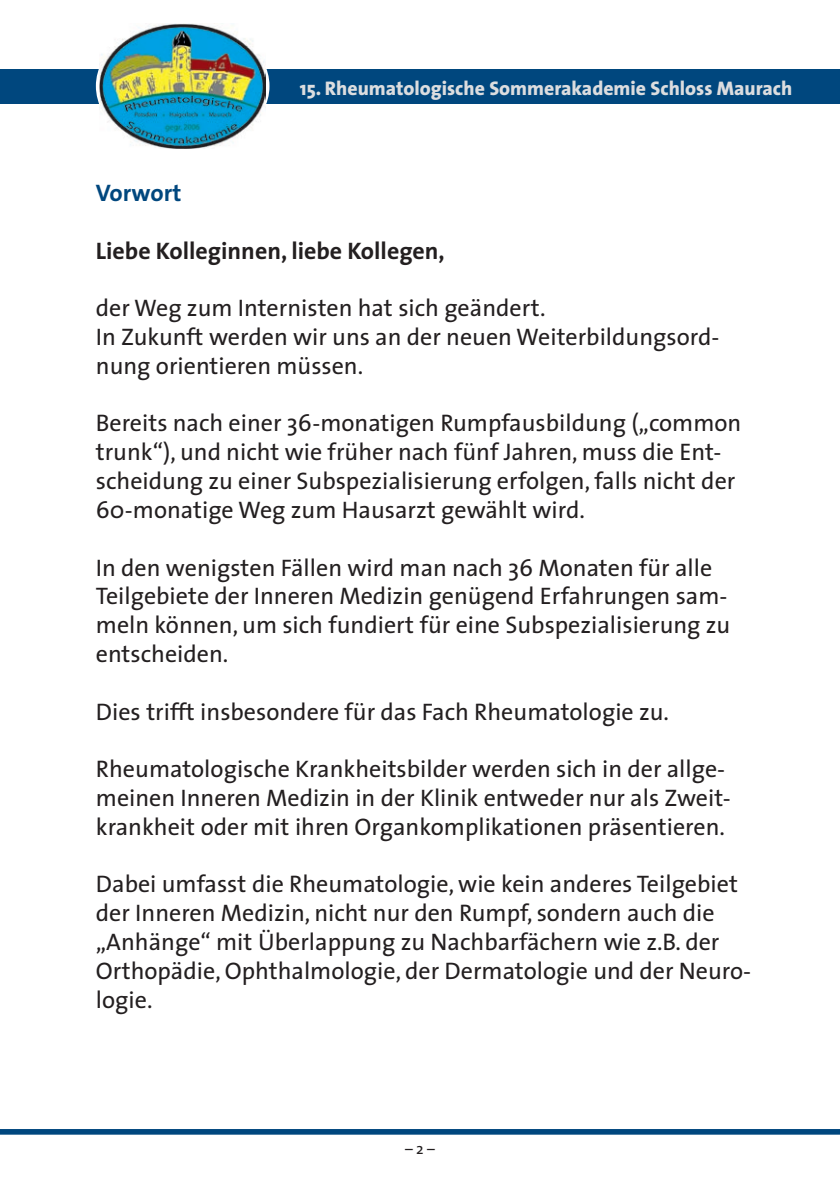
<style>
.page{position:relative;width:840px;height:1191px;background:#fff}
.page>*{position:absolute;margin:0;border:0;box-sizing:border-box;transform-origin:0 0}
.t1{font:24px/28.8px "The Sans";color:#231f20}
.t2{font:700 24px "The Sans";color:#231f20}
.t3{font:700 24px "The Sans";color:#00477e}
.t4{font:800 19.8px "The Sans";color:#dcdddf}
.t5{font:15.6px "The Sans";color:#231f20}
</style>
<div class="page">
<div style="left:0;top:70px;width:839px;height:34px;background:#00477e"></div>
<div style="left:0;top:1129px;width:839px;height:5px;background:#00477e"></div>
<img style="left:100px;top:24px;width:166px;height:125px">
<p class="t4" style="left:300px;top:72px;width:493px">15. Rheumatologische Sommerakademie Schloss Maurach</p>
<p class="t3" style="left:96px;top:173px;width:87px">Vorwort</p>
<p class="t2" style="left:96px;top:230px;width:350px">Liebe Kolleginnen, liebe Kollegen,</p>
<p class="t1" style="left:96px;top:293px;width:624px">der Weg zum Internisten hat sich geändert.<br>In Zukunft werden wir uns an der neuen Weiterbildungsord&shy;nung orientieren müssen.</p>
<p class="t1" style="left:96px;top:408px;width:646px">Bereits nach einer 36-monatigen Rumpfausbildung („common trunk“), und nicht wie früher nach fünf Jahren, muss die Ent&shy;scheidung zu einer Subspezialisierung erfolgen, falls nicht der 60-monatige Weg zum Hausarzt gewählt wird.</p>
<p class="t1" style="left:96px;top:552px;width:635px">In den wenigsten Fällen wird man nach 36 Monaten für alle Teilgebiete der Inneren Medizin genügend Erfahrungen sam&shy;meln können, um sich fundiert für eine Subspezialisierung zu entscheiden.</p>
<p class="t1" style="left:96px;top:696px;width:574px">Dies trifft insbesondere für das Fach Rheumatologie zu.</p>
<p class="t1" style="left:96px;top:754px;width:636px">Rheumatologische Krankheitsbilder werden sich in der allge&shy;meinen Inneren Medizin in der Klinik entweder nur als Zweit&shy;krankheit oder mit ihren Organkomplikationen präsentieren.</p>
<p class="t1" style="left:96px;top:869px;width:656px">Dabei umfasst die Rheumatologie, wie kein anderes Teilgebiet der Inneren Medizin, nicht nur den Rumpf, sondern auch die „Anhänge“ mit Überlappung zu Nachbarfächern wie z.B. der Orthopädie, Ophthalmologie, der Dermatologie und der Neuro&shy;logie.</p>
<p class="t5" style="left:405px;top:1136px;width:31px">– 2 –</p>
</div>
